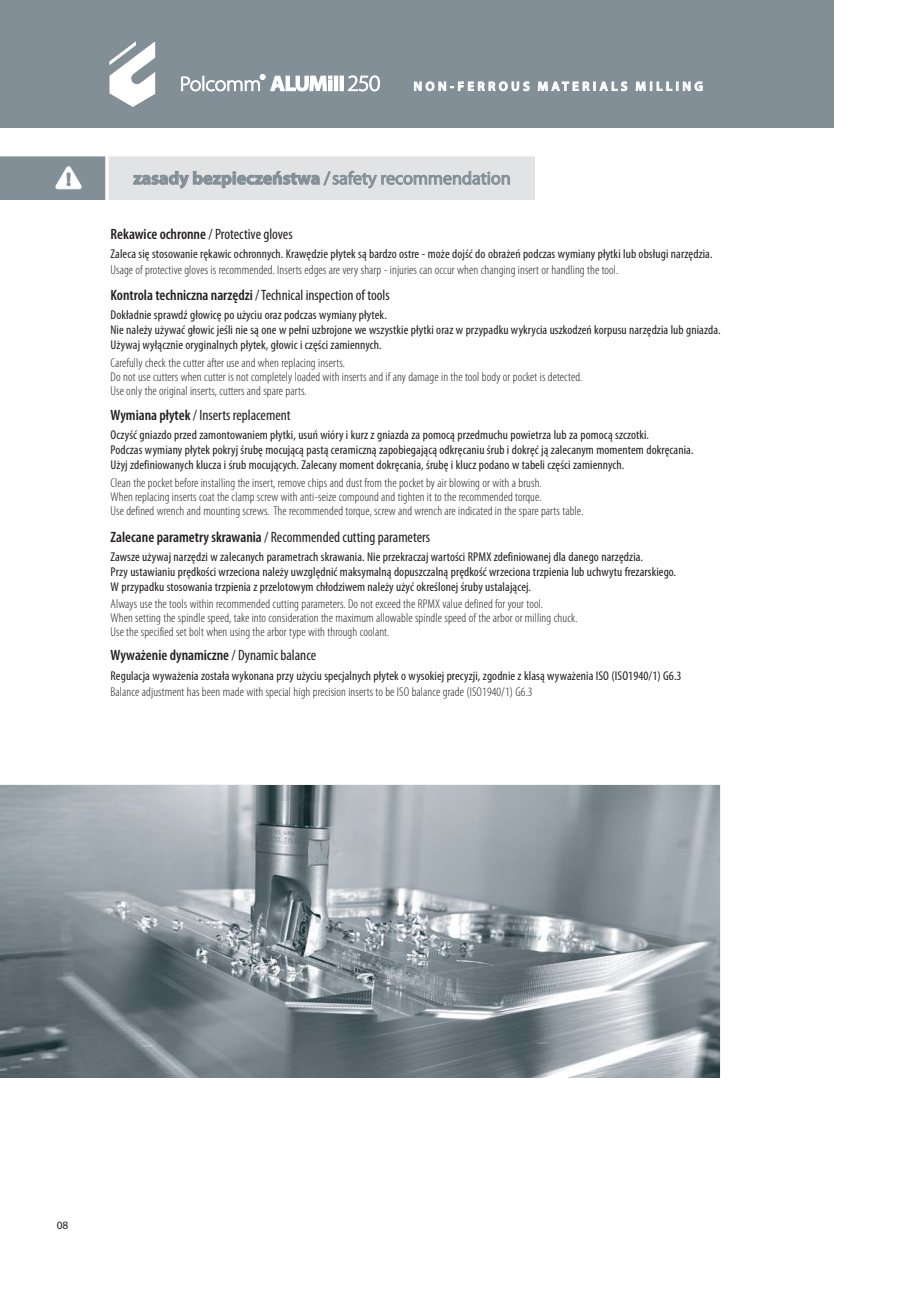
<style>
.page{position:relative;width:906px;height:1289px;background:#fff}
.page>*{position:absolute;margin:0;border:0;box-sizing:border-box;transform-origin:0 0}
.t1{font:300 22.35px "Myriad Pro";color:#fff;scale:1.06 1}
.t2{font:300 20.4px "Myriad Pro";letter-spacing:-.01em;color:#fff;scale:1.06 1}
.t3{font:18px "Myriad Pro";color:#828f97}
.t4{font:condensed 15px "Myriad Pro";color:#231f20}
.t5{font:600 condensed 15px "Myriad Pro";color:#231f20}
.t6{font:condensed 12.75px/15.1px "Myriad Pro";letter-spacing:.01em;color:#231f20}
.t7{font:300 condensed 12.75px/14.2px "Myriad Pro";letter-spacing:.01em;color:#231f20}
.t8{font:600 12.75px "Myriad Pro";letter-spacing:.27em;color:#fff}
.t9{font:300 11.25px "Myriad Pro";color:#231f20}
.s1{font-weight:700}
.s2{font-weight:600}
.s3{font-weight:300}
.s4{font-weight:400}
</style>
<div class="page">
<div style="left:0;top:157px;width:105px;height:42px;background:#828f97"></div>
<div style="left:109px;top:157px;width:425px;height:42px;background:#e2e3e4"></div>
<div style="left:0;top:0;width:833px;height:127px;background:#828f97"></div>
<svg style="left:109px;top:42px;width:46px;height:65px"></svg>
<div style="left:334px;top:76px;width:4px;height:15px;border:1px solid #fff"></div>
<div style="left:340px;top:76px;width:3px;height:15px;border:1px solid #fff"></div>
<svg style="left:259px;top:74px;width:73px;height:18px"></svg>
<svg style="left:55px;top:166px;width:27px;height:23px"></svg>
<img style="left:0;top:785px;width:720px;height:292px">
<p class="t2" style="left:180px;top:72px;width:78px">Polcomm</p>
<p class="t1" style="left:347px;top:70px;width:33px">250</p>
<p class="t8" style="left:414px;top:82px;width:291px">NON-FERROUS MATERIALS MILLING</p>
<p class="t3" style="left:133px;top:167px;width:379px"><span class="s1">zasady bezpieczeństwa</span> /safety recommendation</p>
<p class="t4" style="left:111px;top:228px;width:184px"><span class="s2">Rekawice ochronne</span> / Protective gloves</p>
<p class="t6" style="left:111px;top:246px;width:604px;line-height:16.4px">Zaleca się stosowanie rękawic ochronnych. Krawędzie płytek są bardzo ostre - może dojść do obrażeń podczas wymiany płytki lub obsługi narzędzia.<br><span class="s3">Usage of protective gloves is recommended. Inserts edges are very sharp - injuries can occur when changing insert or handling the tool.</span></p>
<p class="t4" style="left:111px;top:289px;width:281px"><span class="s2">Kontrola techniczna narzędzi</span> / Technical inspection of tools</p>
<p class="t6" style="left:111px;top:308px;width:612px">Dokładnie sprawdź głowicę po użyciu oraz podczas wymiany płytek.<br>Nie należy używać głowic jeśli nie są one w pełni uzbrojone we wszystkie płytki oraz w przypadku wykrycia uszkodzeń korpusu narzędzia lub gniazda.<br>Używaj wyłącznie oryginalnych płytek, głowic i części zamiennych.</p>
<p class="t7" style="left:111px;top:357px;width:473px">Carefully check the cutter after use and when replacing inserts.<br>Do not use cutters when cutter is not completely loaded with inserts and if any damage in the tool body or pocket is detected.<br>Use only the original inserts, cutters and spare parts.</p>
<p class="t4" style="left:111px;top:409px;width:182px"><span class="s2">Wymiana płytek</span> / Inserts replacement</p>
<p class="t6" style="left:111px;top:428px;width:585px">Oczyść gniazdo przed zamontowaniem płytki, usuń wióry i kurz z gniazda za pomocą przedmuchu powietrza lub za pomocą szczotki.<br>Podczas wymiany płytek pokryj śrubę mocującą pastą ceramiczną zapobiegającą odkręcaniu śrub i dokręć ją zalecanym momentem dokręcania.<br>Użyj zdefiniowanych klucza i śrub mocujących. Zalecany moment dokręcania, śrubę i klucz podano w tabeli części zamiennych.</p>
<p class="t7" style="left:111px;top:476px;width:474px">Clean the pocket before installing the insert, remove chips and dust from the pocket by air blowing or with a brush.<br>When replacing inserts coat the clamp screw with anti-seize compound and tighten it to the recommended torque.<br>Use defined wrench and mounting screws. The recommended torque, screw and wrench are indicated in the spare parts table.</p>
<p class="t4" style="left:111px;top:531px;width:321px"><span class="s2">Zalecane parametry skrawania</span> / Recommended cutting parameters</p>
<p class="t6" style="left:111px;top:550px;width:567px">Zawsze używaj narzędzi w zalecanych parametrach skrawania. Nie przekraczaj wartości RPMX zdefiniowanej dla danego narzędzia.<br>Przy ustawianiu prędkości wrzeciona należy uwzględnić maksymalną dopuszczalną prędkość wrzeciona trzpienia lub uchwytu frezarskiego.<br>W przypadku stosowania trzpienia z przelotowym chłodziwem należy użyć określonej śruby ustalającej.</p>
<p class="t7" style="left:111px;top:597px;width:469px">Always use the tools within recommended cutting parameters. Do not exceed the RPMX value defined for your tool.<br>When setting the spindle speed, take into consideration the maximum allowable spindle speed of the arbor or milling chuck.<br>Use the specified set bolt when using the arbor type with through coolant.</p>
<p class="t5" style="left:111px;top:650px;width:207px">Wyważenie dynamiczne <span class="s4">/ Dynamic balance</span></p>
<p class="t6" style="left:111px;top:668px;width:573px;line-height:16.4px">Regulacja wyważenia została wykonana przy użyciu specjalnych płytek o wysokiej precyzji, zgodnie z klasą wyważenia ISO (ISO1940/1) G6.3<br><span class="s3">Balance adjustment has been made with special high precision inserts to be ISO balance grade (ISO1940/1) G6.3</span></p>
<p class="t9" style="left:57px;top:1218px;width:13px">08</p>
</div>
